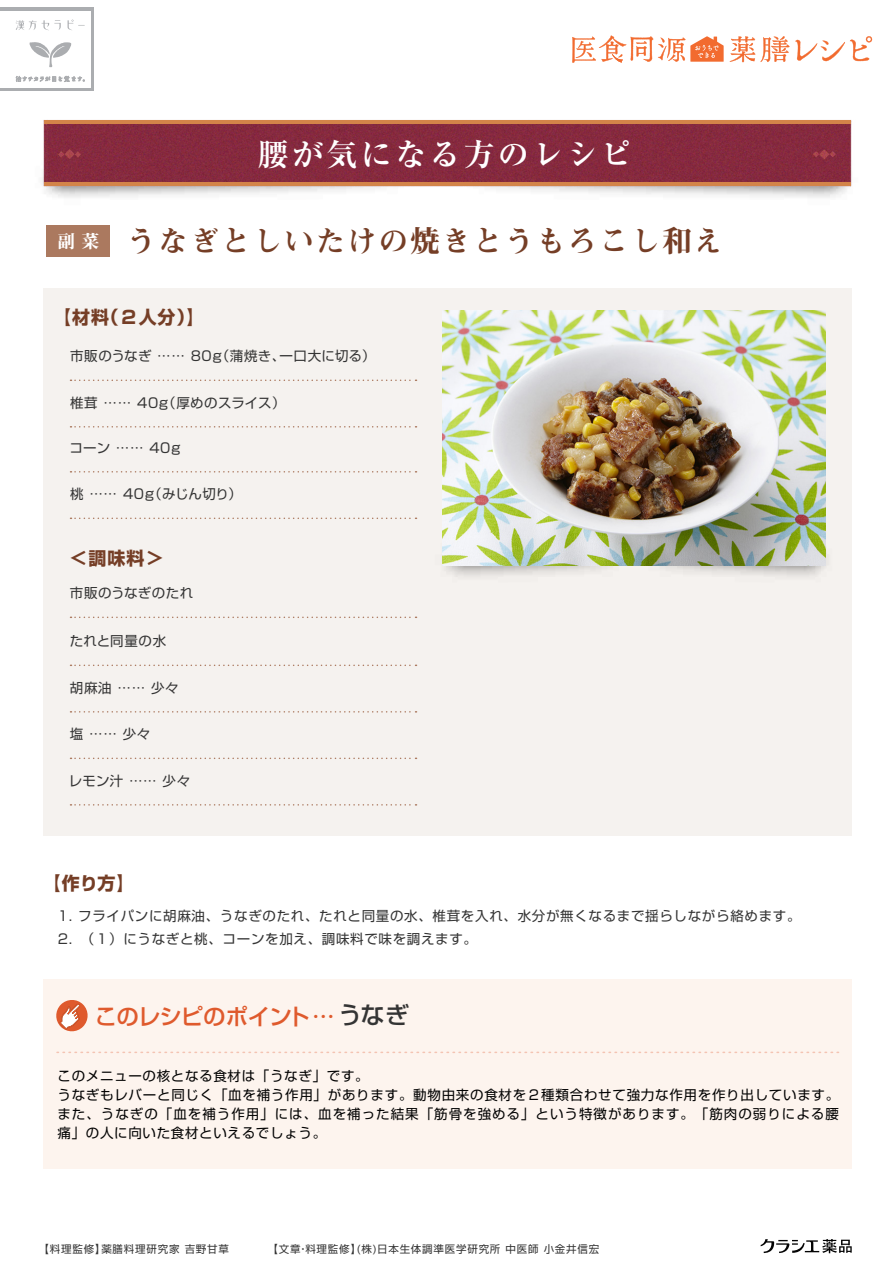
<style>
.page{position:relative;width:893px;height:1263px;background:#fff}
.page>*{position:absolute;margin:0;border:0;box-sizing:border-box;transform-origin:0 0}
.t1{font:700 31.2px "Ryumin Pro";letter-spacing:.1em;color:#fff}
.t2{font:30px "Midashi Min Pro MA31";letter-spacing:.05em;color:#753e26}
.t3{font:500 22.5px "Shin Go Pro";letter-spacing:-.04em;color:#df5a2d}
.t4{font:700 18px "Shin Go Pro";letter-spacing:.05em;color:#753e26}
.t5{font:18px "Midashi Min Pro MA31";color:#fff}
.t6{font:13.5px/18.9px "Shin Go Pro";letter-spacing:.055em;color:#030303}
.t7{font:13.5px "Shin Go Pro";letter-spacing:.05em;color:#343434}
.t8{font:13.5px "Shin Go Pro";letter-spacing:.025em;color:#343434}
.t9{font:13.5px "Shin Go Pro";letter-spacing:.02em;color:#343434}
.t10{font:13.5px "Shin Go Pro";letter-spacing:-.03em;color:#343434}
.t11{font:13.5px "Shin Go Pro";letter-spacing:.03em;color:#343434}
.t12{font:10.5px "Shin Go Pro";letter-spacing:.075em;color:#343434}
.s1{font-size:24px;color:#343434}
</style>
<div class="page">
<div style="left:44px;top:288px;width:808px;height:548px;background:#f5f2ef"></div>
<img style="left:742px;top:428px;width:85px;height:149px">
<img style="left:325px;top:428px;width:417px;height:238px">
<svg style="left:70px;top:380px;width:347px;height:1px"></svg>
<svg style="left:70px;top:426px;width:347px;height:2px"></svg>
<svg style="left:70px;top:471px;width:347px;height:2px"></svg>
<div style="left:44px;top:980px;width:808px;height:189px;background:#fdf4ee"></div>
<svg style="left:56px;top:1052px;width:782px;height:1px"></svg>
<img style="left:0;top:7px;width:873px;height:307px">
<hr style="left:44px;top:120px;width:807px;height:4px;background:#d38449">
<hr style="left:44px;top:182px;width:807px;height:4px;background:#d38449">
<svg style="left:813px;top:149px;width:23px;height:10px"></svg>
<svg style="left:58px;top:149px;width:23px;height:10px"></svg>
<svg style="left:572px;top:35px;width:152px;height:28px"></svg>
<svg style="left:730px;top:36px;width:142px;height:26px"></svg>
<svg style="left:56px;top:1000px;width:32px;height:32px"></svg>
<div style="left:46px;top:225px;width:64px;height:31px;background:#ab795f"></div>
<svg style="left:761px;top:1239px;width:91px;height:14px"></svg>
<svg style="left:70px;top:518px;width:347px;height:1px"></svg>
<svg style="left:70px;top:617px;width:347px;height:1px"></svg>
<svg style="left:70px;top:665px;width:347px;height:1px"></svg>
<svg style="left:70px;top:711px;width:347px;height:2px"></svg>
<svg style="left:70px;top:758px;width:347px;height:1px"></svg>
<svg style="left:70px;top:804px;width:347px;height:2px"></svg>
<img style="left:443px;top:310px;width:382px;height:255px">
<h3 class="t5" style="left:57px;top:227px;width:43px">副 菜</h3>
<h1 class="t1" style="left:258px;top:129px;width:376px">腰が気になる方のレシピ</h1>
<h2 class="t2" style="left:127px;top:218px;width:598px">うなぎとしいたけの焼きとうもろこし和え</h2>
<h3 class="t4" style="left:53px;top:303px;width:153px">【材料（２人分）】</h3>
<p class="t8" style="left:70px;top:345px;width:307px">市販のうなぎ …… 80ｇ（蒲焼き、一口大に切る）</p>
<p class="t9" style="left:70px;top:392px;width:217px">椎茸 …… 40ｇ（厚めのスライス）</p>
<p class="t7" style="left:70px;top:437px;width:114px">コーン …… 40ｇ</p>
<p class="t10" style="left:70px;top:483px;width:173px">桃 …… 40ｇ（みじん切り）</p>
<h3 class="t4" style="left:70px;top:544px;width:95px">＜調味料＞</h3>
<p class="t11" style="left:70px;top:582px;width:125px">市販のうなぎのたれ</p>
<p class="t7" style="left:70px;top:630px;width:98px">たれと同量の水</p>
<p class="t7" style="left:70px;top:677px;width:110px">胡麻油 …… 少々</p>
<p class="t7" style="left:70px;top:723px;width:82px">塩 …… 少々</p>
<p class="t7" style="left:69px;top:770px;width:123px">レモン汁 …… 少々</p>
<h3 class="t4" style="left:43px;top:868px;width:93px">【作り方】</h3>
<p class="t7" style="left:58px;top:904px;width:744px">1. フライパンに胡麻油、うなぎのたれ、たれと同量の水、椎茸を入れ、水分が無くなるまで揺らしながら絡めます。</p>
<p class="t7" style="left:58px;top:928px;width:421px">2. （１）にうなぎと桃、コーンを加え、調味料で味を調えます。</p>
<h3 class="t3" style="left:95px;top:997px;width:316px">このレシピのポイント… <span class="s1">うなぎ</span></h3>
<p class="t6" style="left:58px;top:1065px;width:783px">このメニューの核となる食材は「うなぎ」です。<br>うなぎもレバーと同じく「血を補う作用」があります。動物由来の食材を２種類合わせて強力な作用を作り出しています。また、うなぎの「血を補う作用」には、血を補った結果「筋骨を強める」という特徴があります。「筋肉の弱りによる腰痛」の人に向いた食材といえるでしょう。</p>
<p class="t12" style="left:39px;top:1240px;width:192px">【料理監修】薬膳料理研究家 吉野甘草</p>
<p class="t12" style="left:267px;top:1240px;width:333px">【文章・料理監修】(株)日本生体調準医学研究所 中医師 小金井信宏</p>
</div>
